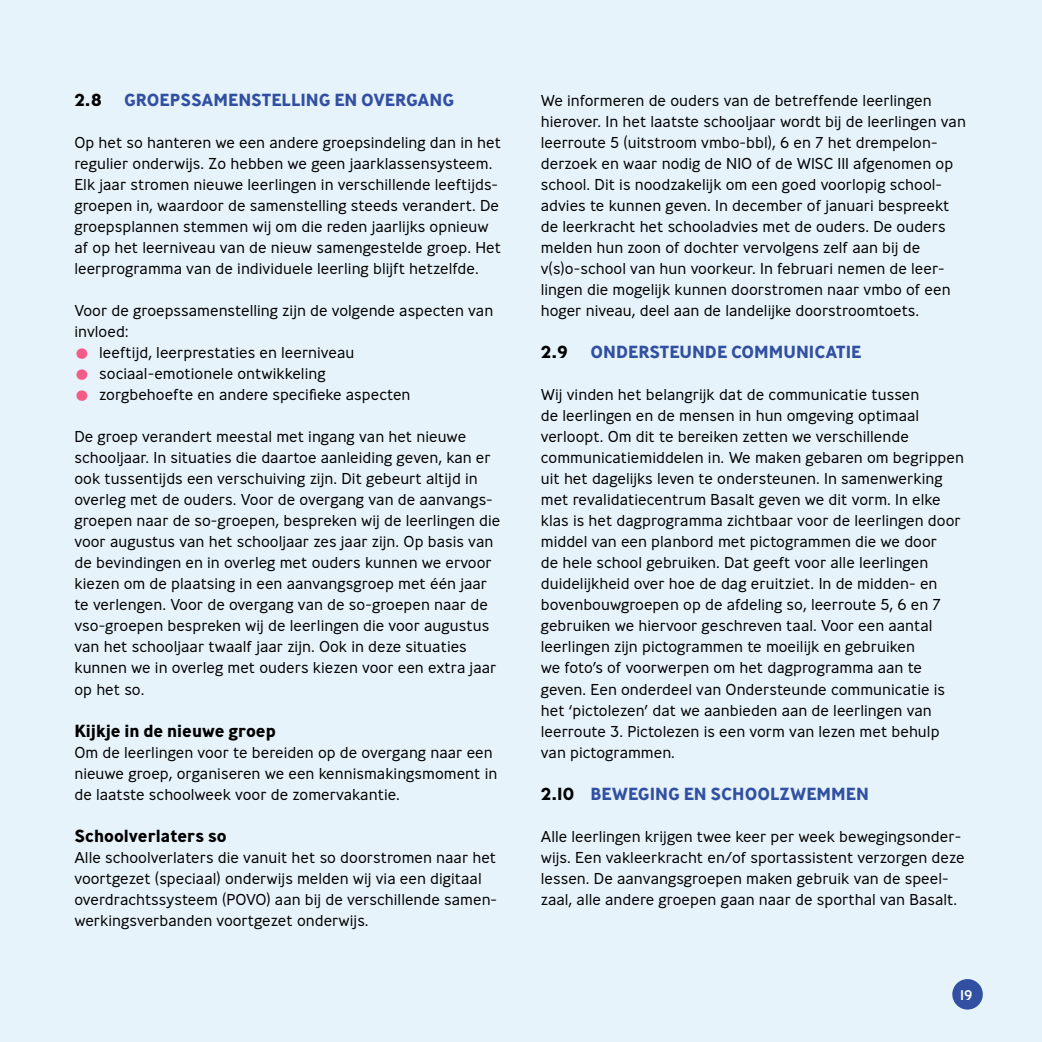
<style>
.page{position:relative;width:1042px;height:1042px;background:#e6f3fa}
.page>*{position:absolute;margin:0;border:0;box-sizing:border-box;transform-origin:0 0}
.t1{font:700 17.5px "Ministry";color:#3250a2}
.tussenkop{font:700 17.5px "Ministry";color:#000}
.plat{font:300 15.75px/21px "Ministry";color:#000}
.t2{font:500 14px "Ministry";color:#fff}
.s1{font-weight:700;font-size:28px;color:#f35c88}
.s2{color:#000}
</style>
<div class="page">
<div style="left:952px;top:979px;width:31px;height:30px;background:#3250a2;border-radius:50%"></div>
<p class="tussenkop" style="left:74px;top:89px;width:29px">2.8</p>
<p class="t1" style="left:124px;top:89px;width:332px">GROEPSSAMENSTELLING EN OVERGANG</p>
<p class="plat" style="left:74px;top:132px;width:428px">Op het so hanteren we een andere groepsindeling dan in het regulier onderwijs. Zo hebben we geen jaarklassensysteem.<br>Elk jaar stromen nieuwe leerlingen in verschillende leeftijds&shy;groepen in, waardoor de samenstelling steeds verandert. De groepsplannen stemmen wij om die reden jaarlijks opnieuw af op het leerniveau van de nieuw samengestelde groep. Het leerprogramma van de individuele leerling blijft hetzelfde.</p>
<p class="plat" style="left:74px;top:300px;width:420px">Voor de groepssamenstelling zijn de volgende aspecten van invloed:</p>
<p class="plat" style="left:74px;top:342px;width:281px"><span class="s1">•</span> leeftijd, leerprestaties en leerniveau</p>
<p class="plat" style="left:74px;top:363px;width:253px"><span class="s1">•</span> sociaal-emotionele ontwikkeling</p>
<p class="plat" style="left:74px;top:384px;width:338px"><span class="s1">•</span> zorgbehoefte en andere specifieke aspecten</p>
<p class="plat" style="left:74px;top:426px;width:427px">De groep verandert meestal met ingang van het nieuwe schooljaar. In situaties die daartoe aanleiding geven, kan er ook tussentijds een verschuiving zijn. Dit gebeurt altijd in overleg met de ouders. Voor de overgang van de aanvangs&shy;groepen naar de so-groepen, bespreken wij de leerlingen die voor augustus van het schooljaar zes jaar zijn. Op basis van de bevindingen en in overleg met ouders kunnen we ervoor kiezen om de plaatsing in een aanvangsgroep met één jaar te verlengen. Voor de overgang van de so-groepen naar de vso-groepen bespreken wij de leerlingen die voor augustus van het schooljaar twaalf jaar zijn. Ook in deze situaties kunnen we in overleg met ouders kiezen voor een extra jaar op het so.</p>
<p class="tussenkop" style="left:74px;top:719px;width:203px">Kijkje in de nieuwe groep</p>
<p class="plat" style="left:74px;top:741px;width:424px">Om de leerlingen voor te bereiden op de overgang naar een nieuwe groep, organiseren we een kennismakingsmoment in de laatste schoolweek voor de zomervakantie.</p>
<p class="tussenkop" style="left:74px;top:824px;width:154px">Schoolverlaters so</p>
<p class="plat" style="left:74px;top:846px;width:424px">Alle schoolverlaters die vanuit het so doorstromen naar het voortgezet (speciaal) onderwijs melden wij via een digitaal overdrachtssysteem (POVO) aan bij de verschillende samen&shy;werkingsverbanden voortgezet onderwijs.</p>
<p class="plat" style="left:541px;top:90px;width:427px">We informeren de ouders van de betreffende leerlingen hierover. In het laatste schooljaar wordt bij de leerlingen van leerroute 5 (uitstroom vmbo-bbl), 6 en 7 het drempelon&shy;derzoek en waar nodig de NIO of de WISC III afgenomen op school. Dit is noodzakelijk om een goed voorlopig school&shy;advies te kunnen geven. In december of januari bespreekt de leerkracht het schooladvies met de ouders. De ouders melden hun zoon of dochter vervolgens zelf aan bij de v(s)o-school van hun voorkeur. In februari nemen de leer&shy;lingen die mogelijk kunnen doorstromen naar vmbo of een hoger niveau, deel aan de landelijke doorstroomtoets.</p>
<p class="tussenkop" style="left:541px;top:341px;width:29px">2.9</p>
<p class="t1" style="left:590px;top:341px;width:272px">ONDERSTEUNDE COMMUNICATIE</p>
<p class="plat" style="left:541px;top:384px;width:425px">Wij vinden het belangrijk dat de communicatie tussen<br>de leerlingen en de mensen in hun omgeving optimaal verloopt. Om dit te bereiken zetten we verschillende communicatiemiddelen in. We maken gebaren om begrippen uit het dagelijks leven te ondersteunen. In samenwerking met revalidatiecentrum Basalt geven we dit vorm. In elke klas is het dagprogramma zichtbaar voor de leerlingen door middel van een planbord met pictogrammen die we door<br>de hele school gebruiken. Dat geeft voor alle leerlingen duidelijkheid over hoe de dag eruitziet. In de midden- en bovenbouwgroepen op de afdeling so, leerroute 5, 6 en 7 gebruiken we hiervoor geschreven taal. Voor een aantal leerlingen zijn pictogrammen te moeilijk en gebruiken<br>we foto’s of voorwerpen om het dagprogramma aan te geven. Een onderdeel van Ondersteunde communicatie is het ‘pictolezen’ dat we aanbieden aan de leerlingen van leerroute 3. Pictolezen is een vorm van lezen met behulp van pictogrammen.</p>
<p class="t1" style="left:541px;top:782px;width:329px"><span class="s2">2.10</span> BEWEGING EN SCHOOLZWEMMEN</p>
<p class="plat" style="left:541px;top:825px;width:425px">Alle leerlingen krijgen twee keer per week bewegingsonder&shy;wijs. Een vakleerkracht en/of sportassistent verzorgen deze lessen. De aanvangsgroepen maken gebruik van de speel&shy;zaal, alle andere groepen gaan naar de sporthal van Basalt.</p>
<p class="t2" style="left:960px;top:985px;width:14px">19</p>
</div>
